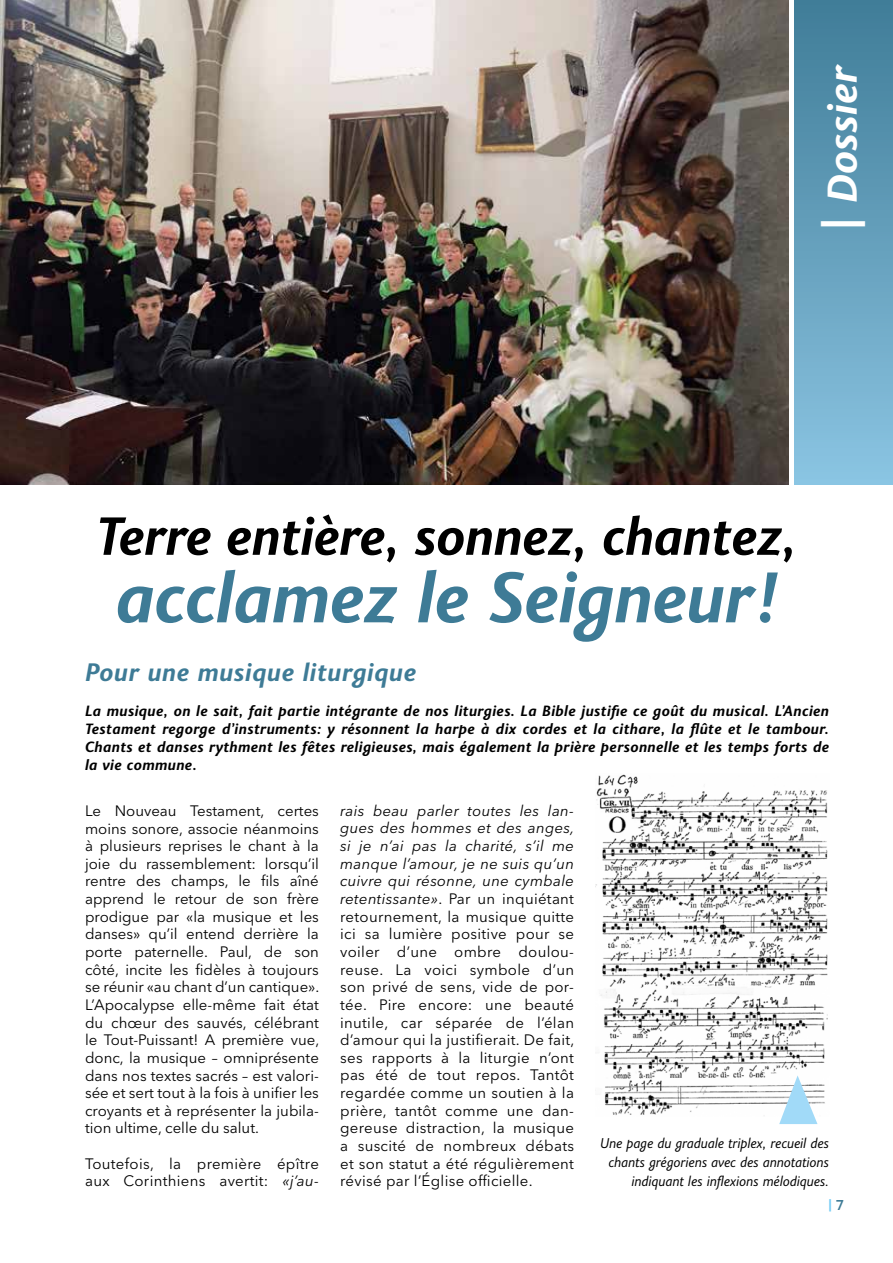
<style>
.page{position:relative;width:893px;height:1263px;background:#fff}
.page>*{position:absolute;margin:0;border:0;box-sizing:border-box;transform-origin:0 0}
.t1{font:italic 700 72px "Joanna Sans Nova";letter-spacing:-.01em;color:#3e7b96}
.t2{font:italic 700 54px "Joanna Sans Nova";letter-spacing:-.01em;color:#000}
.t3{font:italic 700 42px "Joanna Sans Nova";color:#fff}
.t4{font:italic 700 25.5px "Joanna Sans Nova";letter-spacing:.02em;color:#3e7b96}
.t5{font:15px/17.7px "Avenir Next";letter-spacing:.02em;color:#000;text-align:justify}
.t6{font:italic 700 15px/18px "Joanna Sans Nova";letter-spacing:.02em;color:#000;text-align:justify}
.t7{font:600 15px "Assemblage";color:#71cbf4}
.t8{font:italic 14.25px/18.9px "Joanna Sans Nova";letter-spacing:-.01em;color:#000;text-align:right}
.s1{font-style:italic}
.s2{color:#3e7b96}
</style>
<div class="page">
<div style="left:794px;top:0;width:99px;height:485px;background:linear-gradient(to bottom,#3f7c97,#8bc5e2)"></div>
<img style="left:0;top:0;width:789px;height:484px">
<img style="left:595px;top:774px;width:233px;height:341px">
<svg style="left:779px;top:1075px;width:38px;height:49px"></svg>
<h3 class="t3" style="left:811px;top:233px;width:170px;rotate:-90deg">| Dossier</h3>
<h2 class="t2" style="left:96px;top:497px;width:703px">Terre entière, sonnez, chantez,</h2>
<h1 class="t1" style="left:116px;top:545px;width:663px">acclamez le Seigneur!</h1>
<h3 class="t4" style="left:85px;top:654px;width:333px">Pour une musique liturgique</h3>
<p class="t6" style="left:85px;top:701px;width:746px">La musique, on le sait, fait partie intégrante de nos liturgies. La Bible justifie ce goût du musical. L’Ancien Testament regorge d’instruments: y résonnent la harpe à dix cordes et la cithare, la flûte et le tambour.<br>Chants et danses rythment les fêtes religieuses, mais également la prière personnelle et les temps forts de la vie commune.</p>
<p class="t5" style="left:85px;top:801px;width:236px">Le Nouveau Testament, certes moins sonore, associe néanmoins à plusieurs reprises le chant à la joie du rassemblement: lorsqu’il rentre des champs, le fils aîné apprend le retour de son frère prodigue par «la musique et les danses» qu’il entend derrière la porte paternelle. Paul, de son côté, incite les fidèles à toujours se réunir «au chant d’un cantique».<br>L’Apocalypse elle-même fait état du chœur des sauvés, célébrant le Tout-Puissant! A première vue, donc, la musique – omniprésente dans nos textes sacrés – est valori&shy;sée et sert tout à la fois à unifier les croyants et à représenter la jubila&shy;tion ultime, celle du salut.</p>
<p class="t5" style="left:85px;top:1154px;width:235px">Toutefois, la première épître aux Corinthiens avertit: <span class="s1">«j’au-</span></p>
<p class="t5" style="left:340px;top:801px;width:236px"><span class="s1">rais beau parler toutes les lan&shy;gues des hommes et des anges, si je n’ai pas la charité, s’il me manque l’amour, je ne suis qu’un cuivre qui résonne, une cymbale retentissante»</span>. Par un inquiétant retournement, la musique quitte ici sa lumière positive pour se voiler d’une ombre doulou&shy;reuse. La voici symbole d’un son privé de sens, vide de por&shy;tée. Pire encore: une beauté inutile, car séparée de l’élan d’amour qui la justifierait. De fait, ses rapports à la liturgie n’ont pas été de tout repos. Tantôt regardée comme un soutien à la prière, tantôt comme une dan&shy;gereuse distraction, la musique a suscité de nombreux débats et son statut a été régulièrement révisé par l’Église officielle.</p>
<p class="t8" style="left:600px;top:1133px;width:231px">Une page du graduale triplex, recueil des chants grégoriens avec des annotations indiquant les inflexions mélodiques.</p>
<p class="t7" style="left:828px;top:1196px;width:17px">| <span class="s2">7</span></p>
</div>
